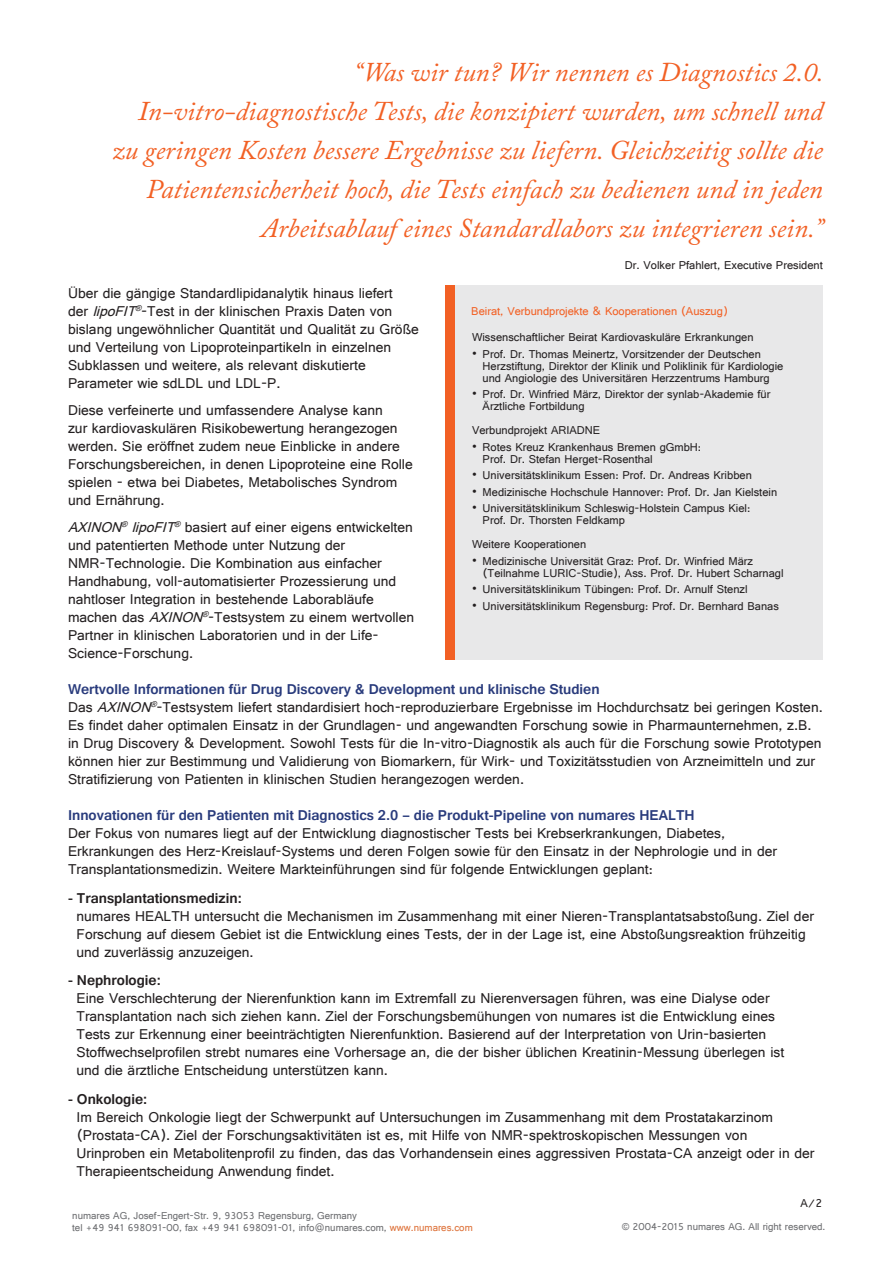
<style>
.page{position:relative;width:893px;height:1263px;background:#fff}
.page>*{position:absolute;margin:0;border:0;box-sizing:border-box;transform-origin:0 0}
.t1{font:italic 27px/39px "Adobe Caslon Pro";color:#f26024;text-align:right}
.t2{font:15px/18px "Gautami";color:#231f20}
.t3{font:700 15px "Gautami";color:#293b7c}
.t4{font:700 15px "Gautami";color:#231f20}
.t5{font:12px/12px "Gautami";color:#231f20}
.t6{font:12px "Gautami";color:#f26024}
.t7{font:10.5px "Gautami";color:#6c6d70}
.s1{font-style:italic}
.s2{color:#dd7037}
</style>
<div class="page">
<div style="left:446px;top:285px;width:377px;height:374px;background:#e8e8e9"></div>
<div style="left:445px;top:285px;width:10px;height:374px;background:#f26024"></div>
<p class="t1" style="left:354px;top:52px;width:471px">“Was wir tun? Wir nennen es Diagnostics 2.0.</p>
<p class="t1" style="left:112px;top:91px;width:713px">In-vitro-diagnostische Tests, die konzipiert wurden, um schnell und zu geringen Kosten bessere Ergebnisse zu liefern. Gleichzeitig sollte die Patientensicherheit hoch, die Tests einfach zu bedienen und in jeden Arbeitsablauf eines Standardlabors zu integrieren sein.”</p>
<p class="t5" style="left:625px;top:259px;width:200px">Dr. Volker Pfahlert, Executive President</p>
<p class="t2" style="left:68px;top:284px;width:352px">Über die gängige Standardlipidanalytik hinaus liefert<br>der <span class="s1">lipoFIT</span><sup>®</sup>-Test in der klinischen Praxis Daten von bislang ungewöhnlicher Quantität und Qualität zu Größe und Verteilung von Lipoproteinpartikeln in einzelnen Subklassen und weitere, als relevant diskutierte Parameter wie sdLDL und LDL-P.</p>
<p class="t2" style="left:68px;top:401px;width:346px">Diese verfeinerte und umfassendere Analyse kann<br>zur kardiovaskulären Risikobewertung herangezogen werden. Sie eröffnet zudem neue Einblicke in andere Forschungsbereichen, in denen Lipoproteine eine Rolle spielen - etwa bei Diabetes, Metabolisches Syndrom und Ernährung.</p>
<p class="t2" style="left:68px;top:518px;width:348px"><span class="s1">AXINON</span><sup>®</sup><span class="s1">lipoFIT</span><sup>®</sup>basiert auf einer eigens entwickelten und patentierten Methode unter Nutzung der NMR-Technologie. Die Kombination aus einfacher Handhabung, voll-automatisierter Prozessierung und nahtloser Integration in bestehende Laborabläufe machen das <span class="s1">AXINON</span><sup>®</sup>-Testsystem zu einem wertvollen Partner in klinischen Laboratorien und in der Life-Science-Forschung.</p>
<p class="t3" style="left:68px;top:680px;width:533px">Wertvolle Informationen für Drug Discovery &amp; Development und klinische Studien</p>
<p class="t2" style="left:68px;top:698px;width:756px">Das <span class="s1">AXINON</span><sup>®</sup>-Testsystem liefert standardisiert hoch-reproduzierbare Ergebnisse im Hochdurchsatz bei geringen Kosten.<br>Es findet daher optimalen Einsatz in der Grundlagen- und angewandten Forschung sowie in Pharmaunternehmen, z.B. in Drug Discovery &amp; Development. Sowohl Tests für die In-vitro-Diagnostik als auch für die Forschung sowie Prototypen können hier zur Bestimmung und Validierung von Biomarkern, für Wirk- und Toxizitätsstudien von Arzneimitteln und zur Stratifizierung von Patienten in klinischen Studien herangezogen werden.</p>
<p class="t3" style="left:68px;top:806px;width:628px">Innovationen für den Patienten mit Diagnostics 2.0 – die Produkt-Pipeline von numares HEALTH</p>
<p class="t2" style="left:68px;top:824px;width:710px">Der Fokus von numares liegt auf der Entwicklung diagnostischer Tests bei Krebserkrankungen, Diabetes,<br>Erkrankungen des Herz-Kreislauf-Systems und deren Folgen sowie für den Einsatz in der Nephrologie und in der<br>Transplantationsmedizin. Weitere Markteinführungen sind für folgende Entwicklungen geplant:</p>
<p class="t4" style="left:68px;top:889px;width:175px">- Transplantationsmedizin:</p>
<p class="t2" style="left:77px;top:907px;width:739px">numares HEALTH untersucht die Mechanismen im Zusammenhang mit einer Nieren-Transplantatsabstoßung. Ziel der<br>Forschung auf diesem Gebiet ist die Entwicklung eines Tests, der in der Lage ist, eine Abstoßungsreaktion frühzeitig und zuverlässig anzuzeigen.</p>
<p class="t4" style="left:68px;top:971px;width:94px">- Nephrologie:</p>
<p class="t2" style="left:77px;top:989px;width:709px">Eine Verschlechterung der Nierenfunktion kann im Extremfall zu Nierenversagen führen, was eine Dialyse oder Transplantation nach sich ziehen kann. Ziel der Forschungsbemühungen von numares ist die Entwicklung eines Tests zur Erkennung einer beeinträchtigten Nierenfunktion. Basierend auf der Interpretation von Urin-basierten Stoffwechselprofilen strebt numares eine Vorhersage an, die der bisher üblichen Kreatinin-Messung überlegen ist</p>
<p class="t2" style="left:77px;top:1061px;width:313px">und die ärztliche Entscheidung unterstützen kann.</p>
<p class="t4" style="left:68px;top:1090px;width:81px">- Onkologie:</p>
<p class="t2" style="left:77px;top:1108px;width:739px">Im Bereich Onkologie liegt der Schwerpunkt auf Untersuchungen im Zusammenhang mit dem Prostatakarzinom (Prostata-CA). Ziel der Forschungsaktivitäten ist es, mit Hilfe von NMR-spektroskopischen Messungen von Urinproben ein Metabolitenprofil zu finden, das das Vorhandensein eines aggressiven Prostata-CA anzeigt oder in der Therapieentscheidung Anwendung findet.</p>
<p class="t6" style="left:471px;top:304px;width:258px">Beirat, Verbundprojekte &amp; Kooperationen (Auszug)</p>
<p class="t5" style="left:472px;top:331px;width:283px">Wissenschaftlicher Beirat Kardiovaskuläre Erkrankungen</p>
<p class="t5" style="left:483px;top:347px;width:302px;text-indent:-11px">• Prof. Dr. Thomas Meinertz, Vorsitzender der Deutschen<br>Herzstiftung, Direktor der Klinik und Poliklinik für Kardiologie und Angiologie des Universitären Herzzentrums Hamburg</p>
<p class="t5" style="left:483px;top:388px;width:289px;text-indent:-11px">• Prof. Dr. Winfried März, Direktor der synlab-Akademie für<br>Ärztliche Fortbildung</p>
<p class="t5" style="left:472px;top:424px;width:130px">Verbundprojekt ARIADNE</p>
<p class="t5" style="left:472px;top:440px;width:231px">• Rotes Kreuz Krankenhaus Bremen gGmbH:</p>
<p class="t5" style="left:483px;top:452px;width:172px">Prof. Dr. Stefan Herget-Rosenthal</p>
<p class="t5" style="left:472px;top:469px;width:281px">• Universitätsklinikum Essen: Prof. Dr. Andreas Kribben</p>
<p class="t5" style="left:472px;top:485px;width:307px">• Medizinische Hochschule Hannover: Prof. Dr. Jan Kielstein</p>
<p class="t5" style="left:472px;top:502px;width:280px">• Universitätsklinikum Schleswig-Holstein Campus Kiel:</p>
<p class="t5" style="left:483px;top:514px;width:144px">Prof. Dr. Thorsten Feldkamp</p>
<p class="t5" style="left:472px;top:538px;width:116px">Weitere Kooperationen</p>
<p class="t5" style="left:483px;top:554px;width:302px;text-indent:-11px">• Medizinische Universität Graz: Prof. Dr. Winfried März (Teilnahme LURIC-Studie), Ass. Prof. Dr. Hubert Scharnagl</p>
<p class="t5" style="left:472px;top:583px;width:277px">• Universitätsklinikum Tübingen: Prof. Dr. Arnulf Stenzl</p>
<p class="t5" style="left:472px;top:599px;width:308px">• Universitätsklinikum Regensburg: Prof. Dr. Bernhard Banas</p>
<p class="t7" style="left:72px;top:1209px;width:286px">numares AG, Josef-Engert-Str. 9, 93053 Regensburg, Germany</p>
<p class="t7" style="left:72px;top:1221px;width:402px">tel +49 941 698091-00, fax +49 941 698091-01, info@numares.com, <span class="s2">www.numares.com</span></p>
<p class="t5" style="left:800px;top:1197px;width:23px">A/2</p>
<p class="t7" style="left:622px;top:1220px;width:205px">© 2004-2015 numares AG. All right reserved.</p>
</div>
